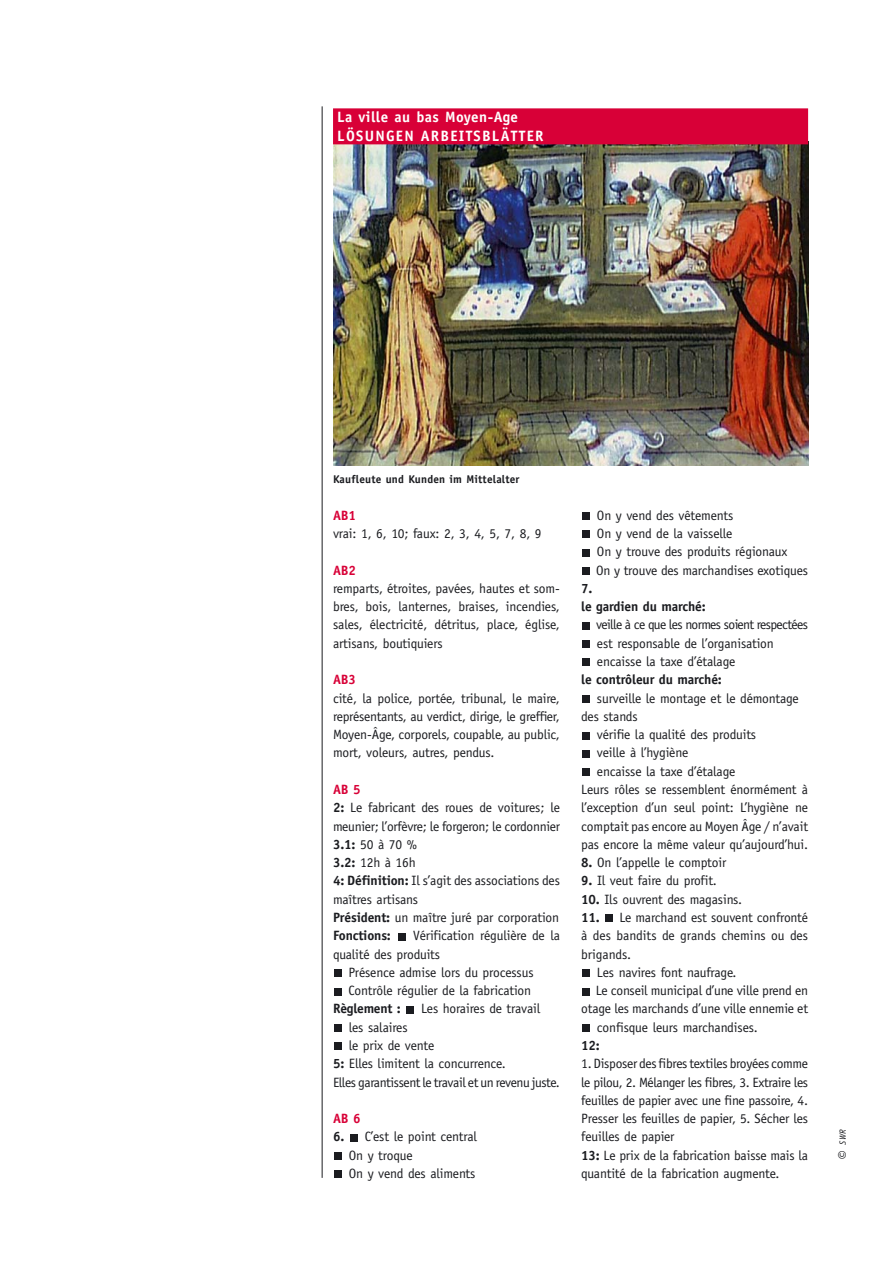
<style>
.page{position:relative;width:893px;height:1263px;background:#fff}
.page>*{position:absolute;margin:0;border:0;box-sizing:border-box;transform-origin:0 0}
.t1{font:700 15px/18.3px "Officina Sans";letter-spacing:.085em;color:#fff}
.t2{font:13.5px/18.3px "Officina Sans";letter-spacing:-.01em;color:#1b1c20}
.t3{font:13.5px/18.3px "Officina Sans";letter-spacing:-.03em;color:#1b1c20}
.t4{font:700 13.5px/18.3px "Officina Sans";letter-spacing:-.01em;color:#1b1c20}
.t5{font:700 13.5px "Officina Sans";letter-spacing:-.01em;color:#d80037}
.t6{font:700 11.25px "Officina Sans";letter-spacing:.015em;color:#1b1c20}
.t7{font:italic 9px "Officina Sans";color:#1b1c20}
.s1{font-weight:700;color:#d80037}
.s2{font-weight:700}
.s3{font-size:16.5px}
</style>
<div class="page">
<div style="left:582px;top:1024px;width:8px;height:8px;background:#1b1c20"></div>
<div style="left:582px;top:988px;width:8px;height:7px;background:#1b1c20"></div>
<div style="left:582px;top:970px;width:8px;height:7px;background:#1b1c20"></div>
<div style="left:605px;top:915px;width:7px;height:7px;background:#1b1c20"></div>
<div style="left:582px;top:768px;width:8px;height:8px;background:#1b1c20"></div>
<div style="left:582px;top:750px;width:8px;height:7px;background:#1b1c20"></div>
<div style="left:582px;top:732px;width:8px;height:7px;background:#1b1c20"></div>
<div style="left:582px;top:695px;width:8px;height:8px;background:#1b1c20"></div>
<div style="left:582px;top:659px;width:8px;height:7px;background:#1b1c20"></div>
<div style="left:582px;top:640px;width:8px;height:8px;background:#1b1c20"></div>
<div style="left:582px;top:622px;width:8px;height:7px;background:#1b1c20"></div>
<div style="left:582px;top:567px;width:8px;height:8px;background:#1b1c20"></div>
<div style="left:582px;top:549px;width:8px;height:7px;background:#1b1c20"></div>
<div style="left:582px;top:531px;width:8px;height:7px;background:#1b1c20"></div>
<div style="left:582px;top:512px;width:8px;height:8px;background:#1b1c20"></div>
<div style="left:334px;top:1171px;width:8px;height:7px;background:#1b1c20"></div>
<div style="left:334px;top:1152px;width:8px;height:8px;background:#1b1c20"></div>
<div style="left:350px;top:1134px;width:7px;height:7px;background:#1b1c20"></div>
<div style="left:334px;top:1043px;width:8px;height:7px;background:#1b1c20"></div>
<div style="left:334px;top:1024px;width:8px;height:8px;background:#1b1c20"></div>
<div style="left:407px;top:1006px;width:7px;height:7px;background:#1b1c20"></div>
<div style="left:334px;top:988px;width:8px;height:7px;background:#1b1c20"></div>
<div style="left:334px;top:970px;width:8px;height:7px;background:#1b1c20"></div>
<div style="left:398px;top:933px;width:7px;height:7px;background:#1b1c20"></div>
<img style="left:333px;top:144px;width:475px;height:321px">
<hr style="left:322px;top:106px;width:1px;height:1072px;background:#1b1c20">
<div style="left:333px;top:108px;width:475px;height:36px;background:#d80037"></div>
<p class="t1" style="left:337px;top:109px;width:208px">La ville au bas Moyen-Age<br>LÖSUNGEN ARBEITSBLÄTTER</p>
<p class="t6" style="left:333px;top:475px;width:188px">Kaufleute und Kunden im Mittelalter</p>
<p class="t5" style="left:333px;top:510px;width:24px">AB1</p>
<p class="t2" style="left:333px;top:525px;width:210px">vrai: 1, 6, 10; faux: 2, 3, 4, 5, 7, 8, 9</p>
<p class="t5" style="left:333px;top:565px;width:24px">AB2</p>
<p class="t2" style="left:333px;top:580px;width:228px;text-align:justify">remparts, étroites, pavées, hautes et som&shy;bres, bois, lanternes, braises, incendies, sales, électricité, détritus, place, église, artisans, boutiquiers</p>
<p class="t5" style="left:333px;top:674px;width:24px">AB3</p>
<p class="t2" style="left:333px;top:690px;width:228px;text-align:justify">cité, la police, portée, tribunal, le maire, représentants, au verdict, dirige, le greffier, Moyen-Âge, corporels, coupable, au public, mort, voleurs, autres, pendus.</p>
<p class="t2" style="left:333px;top:781px;width:228px"><span class="s1">AB 5<br></span><span class="s2">2:</span> Le fabricant des roues de voitures; le meunier; l’orfèvre; le forgeron; le cordonnier<br><span class="s2">3.1:</span> 50 à 70 %<br><span class="s2">3.2:</span> 12h à 16h<br><span class="s2">4: Définition:</span> Il s’agit des associations des maîtres artisans<br><span class="s2">Président:</span> un maître juré par corporation<br><span class="s2">Fonctions:</span></p>
<p class="t2" style="left:413px;top:928px;width:148px">Vérification régulière de la</p>
<p class="t2" style="left:333px;top:946px;width:109px">qualité des produits</p>
<p class="t2" style="left:348px;top:964px;width:187px">Présence admise lors du processus</p>
<p class="t2" style="left:348px;top:982px;width:184px">Contrôle régulier de la fabrication</p>
<p class="t4" style="left:333px;top:1001px;width:69px">Règlement :</p>
<p class="t2" style="left:421px;top:1001px;width:121px">Les horaires de travail</p>
<p class="t2" style="left:349px;top:1019px;width:60px">les salaires</p>
<p class="t2" style="left:349px;top:1037px;width:87px">le prix de vente</p>
<p class="t2" style="left:333px;top:1056px;width:174px"><span class="s2">5:</span> Elles limitent la concurrence.</p>
<p class="t3" style="left:333px;top:1074px;width:228px">Elles garantissent le travail et un revenu juste.</p>
<p class="t5" style="left:333px;top:1113px;width:29px">AB 6</p>
<p class="t2" style="left:349px;top:1129px;width:130px;text-indent:-16px"><span class="s2">6.</span> C’est le point central<br>On y troque<br>On y vend des aliments</p>
<p class="t2" style="left:596px;top:507px;width:213px">On y vend des vêtements<br>On y vend de la vaisselle<br>On y trouve des produits régionaux<br>On y trouve des marchandises exotiques</p>
<p class="t4" style="left:581px;top:580px;width:126px">7.<br>le gardien du marché:</p>
<p class="t3" style="left:596px;top:617px;width:213px">veille à ce que les normes soient respectées est responsable de l’organisation encaisse la taxe d’étalage</p>
<p class="t4" style="left:581px;top:672px;width:142px">le contrôleur du marché:</p>
<p class="t2" style="left:597px;top:690px;width:203px">surveille le montage et le démontage</p>
<p class="t2" style="left:581px;top:708px;width:58px">des stands</p>
<p class="t2" style="left:597px;top:727px;width:161px">vérifie la qualité des produits</p>
<p class="t2" style="left:597px;top:745px;width:93px">veille à l’hygiène</p>
<p class="t2" style="left:597px;top:763px;width:140px">encaisse la taxe d’étalage</p>
<p class="t2" style="left:581px;top:781px;width:228px">Leurs rôles se ressemblent énormément à</p>
<p class="t2" style="left:581px;top:800px;width:228px">l’exception d’un seul point: L’hygiène ne</p>
<p class="t2" style="left:581px;top:818px;width:228px">comptait pas encore au Moyen Âge / n’avait</p>
<p class="t2" style="left:581px;top:836px;width:228px">pas encore la même valeur qu’aujourd’hui.</p>
<p class="t2" style="left:581px;top:855px;width:147px"><span class="s2">8.</span> On l’appelle le comptoir</p>
<p class="t2" style="left:581px;top:873px;width:137px"><span class="s2">9.</span> Il veut faire du profit.</p>
<p class="t2" style="left:581px;top:891px;width:162px"><span class="s2">10.</span> Ils ouvrent des magasins.</p>
<p class="t2" style="left:581px;top:909px;width:228px"><span class="s2">11.</span> Le marchand est souvent confronté</p>
<p class="t2" style="left:581px;top:928px;width:228px">à des bandits de grands chemins ou des</p>
<p class="t2" style="left:581px;top:946px;width:52px">brigands.</p>
<p class="t2" style="left:597px;top:964px;width:141px">Les navires font naufrage.</p>
<p class="t2" style="left:595px;top:982px;width:214px">Le conseil municipal d’une ville prend en</p>
<p class="t2" style="left:581px;top:1001px;width:228px">otage les marchands d’une ville ennemie et</p>
<p class="t2" style="left:597px;top:1019px;width:162px">confisque leurs marchandises.</p>
<p class="t4" style="left:581px;top:1037px;width:20px">12:</p>
<p class="t2" style="left:581px;top:1056px;width:228px">1. Disposer des fibres textiles broyées comme le pilou, 2. Mélanger les fibres, 3. Extraire les feuilles de papier avec une fine passoire, 4.<br>Presser les feuilles de papier, 5. Sécher les feuilles de papier<br><span class="s2">13:</span> Le prix de la fabrication baisse mais la quantité de la fabrication augmente.</p>
<p class="t7" style="left:839px;top:1160px;width:31px;rotate:-90deg"><span class="s3">©</span> SWR</p>
</div>
